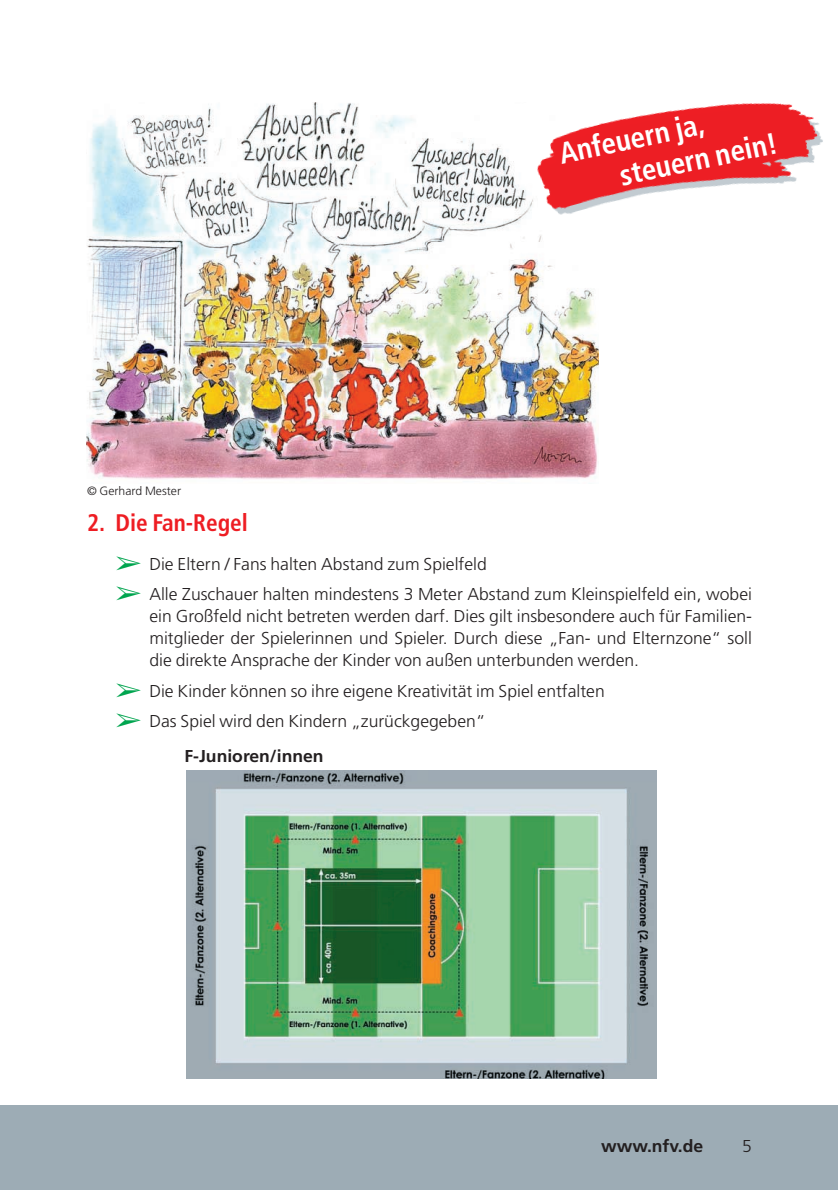
<style>
.page{position:relative;width:840px;height:1190px;background:#fff}
.page>*{position:absolute;margin:0;border:0;box-sizing:border-box;transform-origin:0 0}
.t1{font:700 condensed 30px/34px "Frutiger";color:#fff}
.t2{font:700 condensed 24px "Frutiger";color:#ee1d23}
.t3{font:300 17.2px/22px "Frutiger";color:#231f20;text-align:justify}
.t4{font:700 17.2px "Frutiger";color:#231f20}
.t5{font:300 12px "Frutiger";color:#231f20}
.s1{color:#00a54f}
</style>
<div class="page">
<img style="left:186px;top:770px;width:471px;height:308px">
<div style="left:0;top:1106px;width:838px;height:84px;background:#9dacb5"></div>
<img style="left:86px;top:102px;width:512px;height:377px">
<img style="left:540px;top:212px;width:58px;height:5px">
<img style="left:534px;top:102px;width:289px;height:110px">
<p class="t5" style="left:87px;top:486px;width:96px">© Gerhard Mester</p>
<h1 class="t1" style="left:610px;top:128px;width:162px;text-indent:-54px;rotate:-12deg">Anfeuern ja, steuern nein!</h1>
<h2 class="t2" style="left:87px;top:513px;width:162px">2. Die Fan-Regel</h2>
<p class="t3" style="left:115px;top:554px;width:373px"><span class="s1">➢</span> Die Eltern / Fans halten Abstand zum Spielfeld</p>
<p class="t3" style="left:149px;top:585px;width:604px;text-indent:-34px"><span class="s1">➢</span> Alle Zuschauer halten mindestens 3 Meter Abstand zum Kleinspielfeld ein, wobei ein Großfeld nicht betreten werden darf. Dies gilt insbesondere auch für Familien&shy;mitglieder der Spielerinnen und Spieler. Durch diese „Fan- und Elternzone“ soll die direkte Ansprache der Kinder von außen unterbunden werden.</p>
<p class="t3" style="left:115px;top:681px;width:491px"><span class="s1">➢</span> Die Kinder können so ihre eigene Kreativität im Spiel entfalten</p>
<p class="t3" style="left:115px;top:712px;width:372px"><span class="s1">➢</span> Das Spiel wird den Kindern „zurückgegeben“</p>
<p class="t4" style="left:185px;top:749px;width:141px">F-Junioren/innen</p>
<p class="t4" style="left:601px;top:1139px;width:104px">www.nfv.de</p>
<p class="t3" style="left:742px;top:1136px;width:11px">5</p>
</div>
